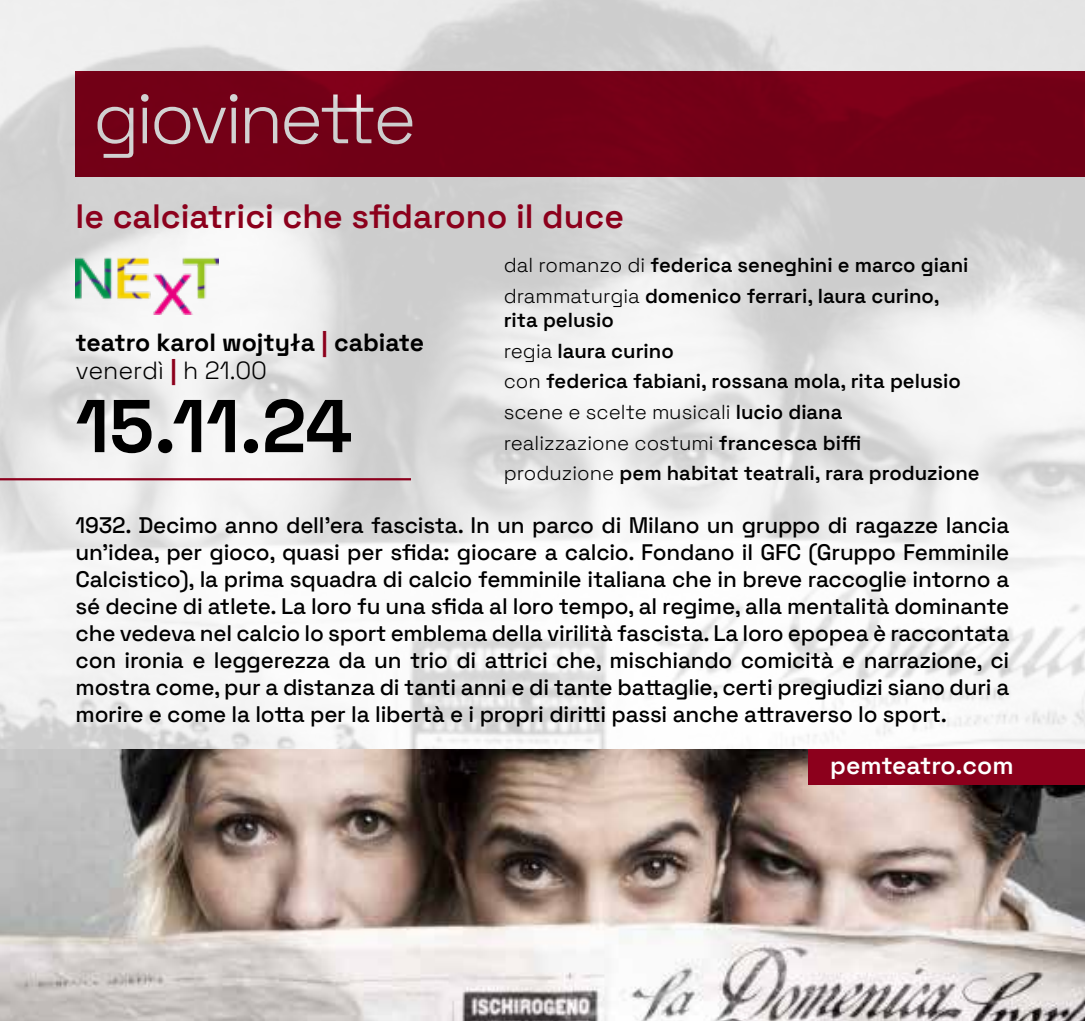
<style>
.page{position:relative;width:1085px;height:1021px;background:#fff}
.page>*{position:absolute;margin:0;border:0;box-sizing:border-box;transform-origin:0 0}
.t1{font:700 74.48px "Space Grotesk";color:#000}
.t2{font:300 72.9px "Space Grotesk";letter-spacing:-.05em;color:#fff}
.t3{font:600 33.75px "Space Grotesk";color:#8c001c}
.t4{font:700 24.75px "Space Grotesk";color:#000}
.t5{font:300 24.75px "Space Grotesk";color:#000}
.t6{font:600 24.75px "Space Grotesk";color:#fff}
.t7{font:500 22.5px/27px "Space Grotesk";letter-spacing:-.01em;color:#000;text-align:justify}
.t8{font:600 20.25px/30.6px "Space Grotesk";color:#000}
.s1{font-weight:300}
.s2{color:#8c001c}
.s3{font-weight:700;color:#8c001c}
</style>
<div class="page">
<img style="left:0;top:0;width:1084px;height:749px">
<img style="left:0;top:749px;width:1084px;height:271px">
<div style="left:76px;top:71px;width:1008px;height:106px;background:#720016"></div>
<img style="left:76px;top:258px;width:142px;height:56px">
<hr style="left:0;top:478px;width:411px;height:2px;background:#8c001c">
<div style="left:969px;top:749px;width:115px;height:35px;background:#8c001c"></div>
<div style="left:807px;top:749px;width:206px;height:35px;background:#8c001c"></div>
<h2 class="t2" style="left:93px;top:64px;width:325px">giovinette</h2>
<h3 class="t3" style="left:76px;top:190px;width:550px">le calciatrici che sfidarono il duce</h3>
<p class="t8" style="left:503px;top:248px;width:466px"><span class="s1">dal romanzo di</span> federica seneghini e marco giani <span class="s1">drammaturgia</span> domenico ferrari, laura curino,</p>
<p class="t8" style="left:503px;top:303px;width:477px">rita pelusio<br><span class="s1">regia</span> laura curino<br><span class="s1">con</span> federica fabiani, rossana mola, rita pelusio <span class="s1">scene e scelte musicali</span> lucio diana<br><span class="s1">realizzazione costumi</span> francesca biffi<br><span class="s1">produzione</span> pem habitat teatrali, rara produzione</p>
<p class="t7" style="left:76px;top:509px;width:935px">1932. Decimo anno dell’era fascista. In un parco di Milano un gruppo di ragazze lancia un’idea, per gioco, quasi per sfida: giocare a calcio. Fondano il GFC (Gruppo Femminile Calcistico), la prima squadra di calcio femminile italiana che in breve raccoglie intorno a sé decine di atlete. La loro fu una sfida al loro tempo, al regime, alla mentalità dominante che vedeva nel calcio lo sport emblema della virilità fascista. La loro epopea è raccontata con ironia e leggerezza da un trio di attrici che, mischiando comicità e narrazione, ci mostra come, pur a distanza di tanti anni e di tante battaglie, certi pregiudizi siano duri a morire e come la lotta per la libertà e i propri diritti passi anche attraverso lo sport.</p>
<p class="t6" style="left:830px;top:746px;width:185px">pemteatro.com</p>
<p class="t4" style="left:76px;top:323px;width:350px">teatro karol wojtyła <span class="s2">|</span> cabiate</p>
<p class="t5" style="left:76px;top:352px;width:193px">venerdì <span class="s3">|</span> h 21.00</p>
<h1 class="t1" style="left:76px;top:367px;width:278px">15.11.24</h1>
</div>
